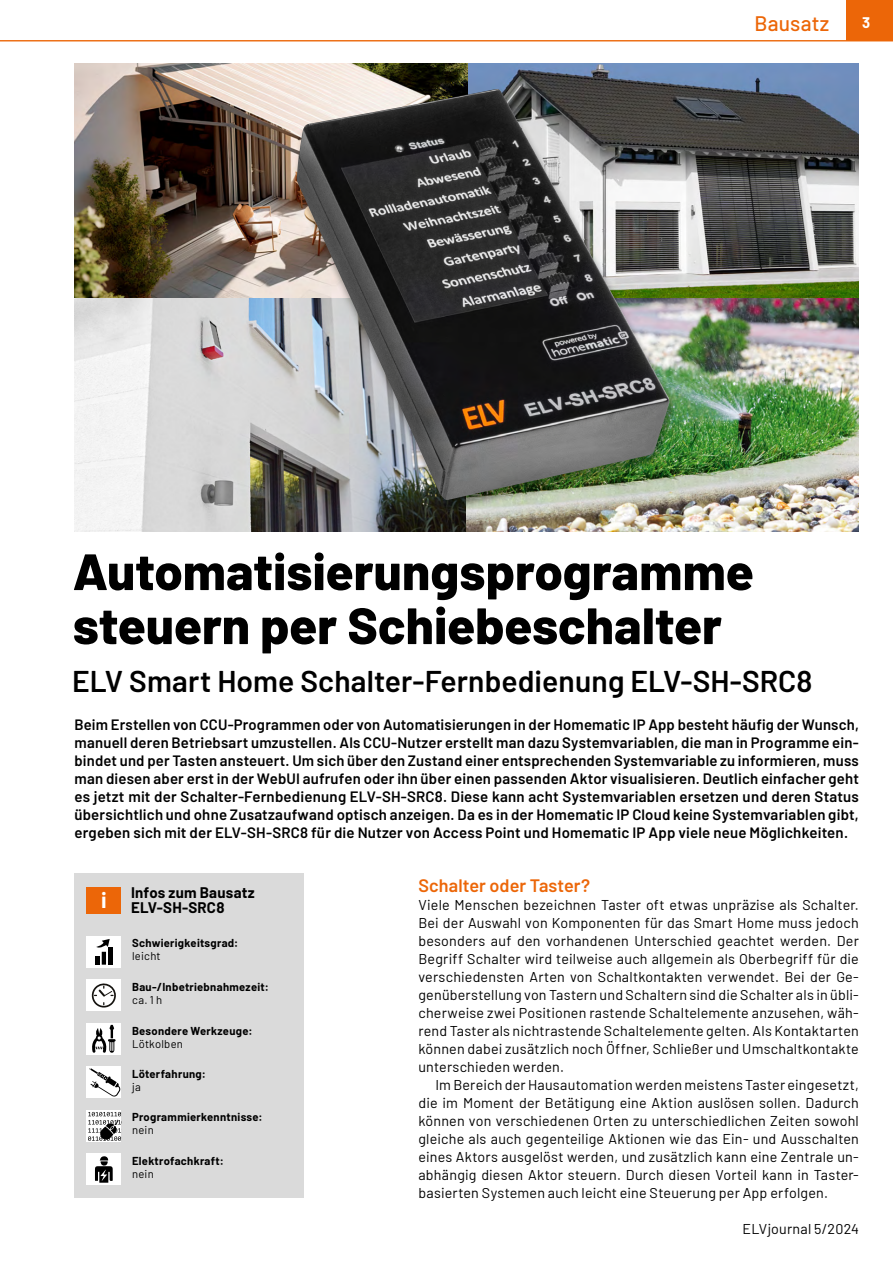
<style>
.page{position:relative;width:893px;height:1263px;background:#fff}
.page>*{position:absolute;margin:0;border:0;box-sizing:border-box;transform-origin:0 0}
.t1{font:800 51px/54px "Barlow";color:#000}
.t2{font:600 30px "Barlow";letter-spacing:.005em;color:#000}
.t3{font:700 22.05px "Barlow";color:#fff}
.t4{font:500 21px "Barlow";letter-spacing:.01em;color:#ec6608}
.t5{font:600 18px "Barlow";letter-spacing:.005em;color:#ec6608}
.t6{font:600 15px/18px "Barlow";letter-spacing:.01em;color:#000;text-align:justify}
.t7{font:700 15px/15px "Barlow";letter-spacing:.015em;color:#000}
.t8{font:700 15px "Barlow";color:#fff}
.t9{font:14.25px/18px "Barlow";letter-spacing:.015em;color:#000;text-align:justify}
.t10{font:700 11.25px "Barlow";letter-spacing:.025em;color:#000}
.t11{font:11.25px "Barlow";letter-spacing:.02em;color:#000}
</style>
<div class="page">
<div style="left:846px;top:0;width:47px;height:40px;background:#ec6608"></div>
<hr style="left:0;top:40px;width:893px;height:1px;background:#ec6608">
<img style="left:74px;top:64px;width:785px;height:468px">
<div style="left:74px;top:874px;width:230px;height:324px;background:#dadada"></div>
<div style="left:86px;top:887px;width:35px;height:27px;background:#ec6608"></div>
<div style="left:86px;top:936px;width:35px;height:31px;background:#fff"></div>
<div style="left:108px;top:947px;width:5px;height:18px;background:#000"></div>
<svg style="left:95px;top:939px;width:15px;height:26px"></svg>
<div style="left:86px;top:1154px;width:35px;height:31px;background:#fff"></div>
<svg style="left:95px;top:1156px;width:18px;height:27px"></svg>
<div style="left:86px;top:1067px;width:35px;height:31px;background:#fff"></div>
<svg style="left:89px;top:1068px;width:32px;height:29px"></svg>
<div style="left:86px;top:1023px;width:35px;height:32px;background:#fff"></div>
<svg style="left:92px;top:1025px;width:24px;height:28px"></svg>
<div style="left:86px;top:1110px;width:35px;height:31px;background:#fff"></div>
<svg style="left:88px;top:1112px;width:33px;height:29px"></svg>
<div style="left:86px;top:979px;width:35px;height:32px;background:#fff"></div>
<svg style="left:91px;top:983px;width:25px;height:25px"></svg>
<div style="left:292px;top:88px;width:386px;height:425px;background:#000;opacity:.4"></div>
<img style="left:297px;top:89px;width:373px;height:411px">
<h3 class="t4" style="left:754px;top:8px;width:76px">Bausatz</h3>
<p class="t8" style="left:862px;top:11px;width:10px">3</p>
<h1 class="t1" style="left:73px;top:541px;width:682px">Automatisierungsprogramme steuern per Schiebeschalter</h1>
<h2 class="t2" style="left:72px;top:659px;width:742px">ELV Smart Home Schalter-Fernbedienung ELV-SH-SRC8</h2>
<p class="t6" style="left:74px;top:714px;width:786px">Beim Erstellen von CCU-Programmen oder von Automatisierungen in der Homematic IP App besteht häufig der Wunsch, manuell deren Betriebsart umzustellen. Als CCU-Nutzer erstellt man dazu Systemvariablen, die man in Programme ein&shy;bindet und per Tasten ansteuert. Um sich über den Zustand einer entsprechenden Systemvariable zu informieren, muss man diesen aber erst in der WebUI aufrufen oder ihn über einen passenden Aktor visualisieren. Deutlich einfacher geht es jetzt mit der Schalter-Fernbedienung ELV-SH-SRC8. Diese kann acht Systemvariablen ersetzen und deren Status übersichtlich und ohne Zusatzaufwand optisch anzeigen. Da es in der Homematic IP Cloud keine Systemvariablen gibt, ergeben sich mit der ELV-SH-SRC8 für die Nutzer von Access Point und Homematic IP App viele neue Möglichkeiten.</p>
<p class="t5" style="left:418px;top:872px;width:173px">Schalter oder Taster?</p>
<p class="t9" style="left:418px;top:895px;width:442px">Viele Menschen bezeichnen Taster oft etwas unpräzise als Schalter.<br>Bei der Auswahl von Komponenten für das Smart Home muss jedoch besonders auf den vorhandenen Unterschied geachtet werden. Der Begriff Schalter wird teilweise auch allgemein als Oberbegriff für die verschiedensten Arten von Schaltkontakten verwendet. Bei der Ge&shy;genüberstellung von Tastern und Schaltern sind die Schalter als in übli&shy;cherweise zwei Positionen rastende Schaltelemente anzusehen, wäh&shy;rend Taster als nichtrastende Schaltelemente gelten. Als Kontaktarten können dabei zusätzlich noch Öffner, Schließer und Umschaltkontakte unterschieden werden.</p>
<p class="t9" style="left:418px;top:1075px;width:442px;text-indent:17px">Im Bereich der Hausautomation werden meistens Taster eingesetzt, die im Moment der Betätigung eine Aktion auslösen sollen. Dadurch können von verschiedenen Orten zu unterschiedlichen Zeiten sowohl gleiche als auch gegenteilige Aktionen wie das Ein- und Ausschalten eines Aktors ausgelöst werden, und zusätzlich kann eine Zentrale un&shy;abhängig diesen Aktor steuern. Durch diesen Vorteil kann in Taster&shy;basierten Systemen auch leicht eine Steuerung per App erfolgen.</p>
<p class="t7" style="left:131px;top:884px;width:125px">Infos zum Bausatz<br>ELV-SH-SRC8</p>
<h3 class="t3" style="left:101px;top:884px;width:7px">i</h3>
<p class="t10" style="left:132px;top:935px;width:108px">Schwierigkeitsgrad:</p>
<p class="t11" style="left:132px;top:948px;width:30px">leicht</p>
<p class="t10" style="left:132px;top:978px;width:138px">Bau-/Inbetriebnahmezeit:</p>
<p class="t11" style="left:132px;top:991px;width:31px">ca. 1 h</p>
<p class="t10" style="left:132px;top:1022px;width:122px">Besondere Werkzeuge:</p>
<p class="t11" style="left:132px;top:1035px;width:52px">Lötkolben</p>
<p class="t10" style="left:132px;top:1065px;width:75px">Löterfahrung:</p>
<p class="t11" style="left:132px;top:1078px;width:10px">ja</p>
<p class="t10" style="left:132px;top:1109px;width:132px">Programmierkenntnisse:</p>
<p class="t11" style="left:132px;top:1122px;width:23px">nein</p>
<p class="t10" style="left:132px;top:1153px;width:93px">Elektrofachkraft:</p>
<p class="t11" style="left:132px;top:1165px;width:23px">nein</p>
<p class="t9" style="left:743px;top:1219px;width:118px">ELVjournal 5/2024</p>
</div>
